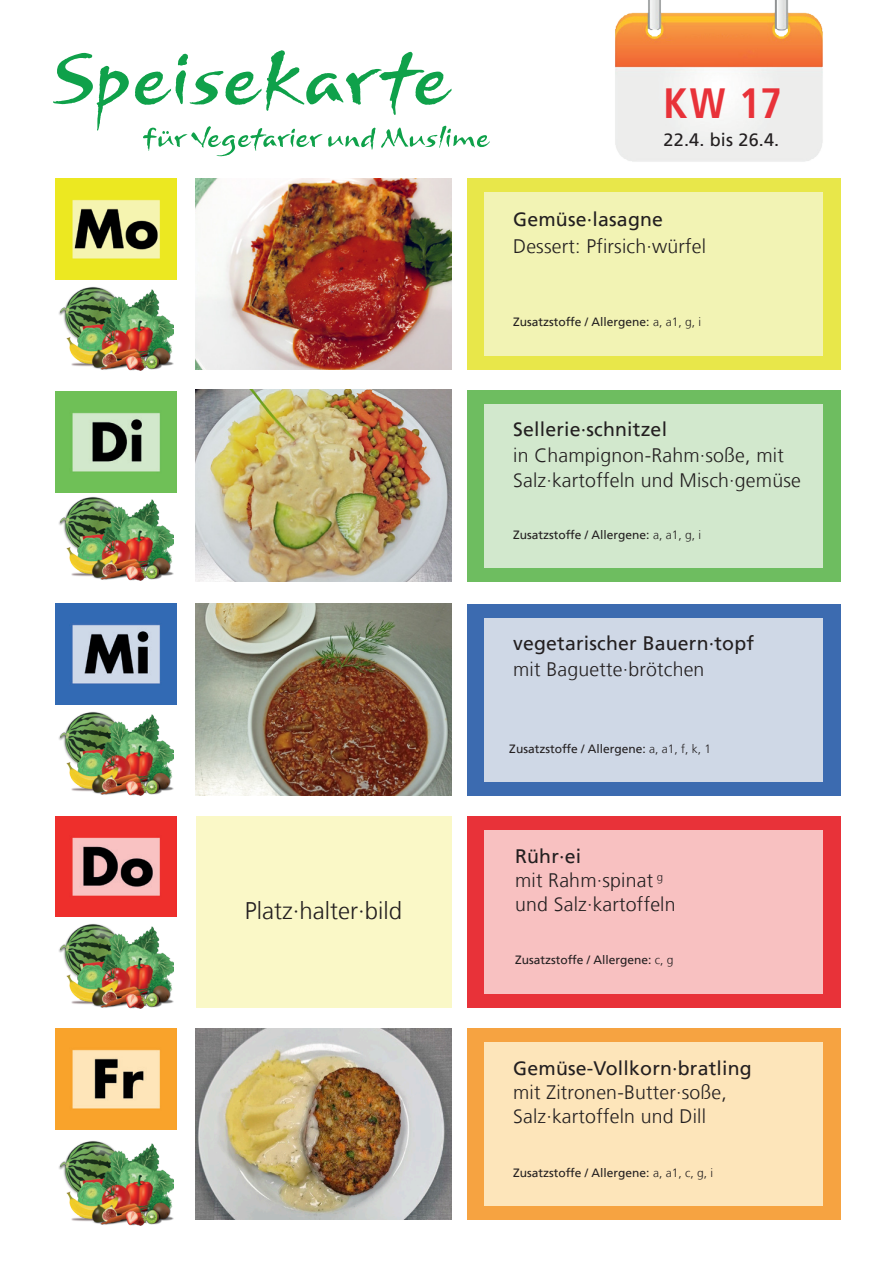
<style>
.page{position:relative;width:893px;height:1263px;background:#fff}
.page>*{position:absolute;margin:0;border:0;box-sizing:border-box;transform-origin:0 0}
.t1{font:700 42px "Frutiger Condensed BQ";color:#e83239}
.t2{font:300 24px "Frutiger LT";color:#231f20}
.t3{font:300 19.5px/24px "Frutiger LT";letter-spacing:.01em;color:#231f20}
.t4{font:19.5px "Frutiger LT";letter-spacing:.01em;color:#231f20}
.t5{font:18px "Frutiger LT";letter-spacing:.01em;color:#231f20}
.t6{font:12px "Frutiger LT";color:#231f20}
.s1{font-weight:300}
.s2{font-weight:400}
</style>
<div class="page">
<img style="left:615px;top:0;width:208px;height:162px">
<img style="left:55px;top:179px;width:121px;height:101px">
<img style="left:55px;top:391px;width:121px;height:101px">
<img style="left:55px;top:603px;width:121px;height:101px">
<img style="left:55px;top:816px;width:121px;height:101px">
<img style="left:55px;top:1029px;width:121px;height:100px">
<svg style="left:53px;top:53px;width:76px;height:78px"></svg>
<svg style="left:135px;top:50px;width:317px;height:65px"></svg>
<div style="left:467px;top:178px;width:373px;height:191px;background:#e8e74a"></div>
<div style="left:467px;top:390px;width:373px;height:191px;background:#6ebd60"></div>
<div style="left:467px;top:604px;width:373px;height:191px;background:#3c6bb0"></div>
<div style="left:467px;top:816px;width:373px;height:192px;background:#e83239"></div>
<div style="left:467px;top:1028px;width:373px;height:192px;background:#f6a341"></div>
<div style="left:484px;top:192px;width:339px;height:163px;background:#f2f3b4"></div>
<div style="left:484px;top:404px;width:339px;height:163px;background:#d2e8cd"></div>
<div style="left:484px;top:618px;width:339px;height:163px;background:#cfd8e6"></div>
<div style="left:484px;top:831px;width:339px;height:163px;background:#f8c1c1"></div>
<div style="left:484px;top:1043px;width:339px;height:163px;background:#fde5ba"></div>
<svg style="left:143px;top:126px;width:347px;height:30px"></svg>
<img style="left:59px;top:712px;width:114px;height:83px">
<img style="left:59px;top:497px;width:114px;height:84px">
<img style="left:59px;top:924px;width:114px;height:84px">
<img style="left:59px;top:1141px;width:114px;height:84px">
<img style="left:196px;top:390px;width:255px;height:191px">
<img style="left:196px;top:1028px;width:255px;height:192px">
<div style="left:196px;top:816px;width:255px;height:191px;background:#faf8c7"></div>
<img style="left:196px;top:604px;width:255px;height:191px">
<img style="left:59px;top:287px;width:114px;height:83px">
<img style="left:196px;top:178px;width:255px;height:191px">
<p class="t2" style="left:245px;top:897px;width:159px">Platz·halter·bild</p>
<h1 class="t1" style="left:664px;top:76px;width:120px">KW 17</h1>
<p class="t5" style="left:664px;top:129px;width:117px">22.4. bis 26.4.</p>
<p class="t4" style="left:513px;top:208px;width:151px">Gemüse·lasagne</p>
<p class="t3" style="left:513px;top:235px;width:194px">Dessert: Pfirsich·würfel</p>
<p class="t6" style="left:513px;top:314px;width:189px">Zusatzstoffe / Allergene: <span class="s1">a, a1, g, i</span></p>
<p class="t4" style="left:513px;top:418px;width:155px">Sellerie·schnitzel</p>
<p class="t3" style="left:513px;top:443px;width:289px;line-height:25.5px">in Champignon-Rahm·soße, mit<br>Salz·kartoffeln und Misch·gemüse</p>
<p class="t6" style="left:513px;top:528px;width:189px">Zusatzstoffe / Allergene: <span class="s1">a, a1, g, i</span></p>
<p class="t4" style="left:513px;top:632px;width:242px">vegetarischer Bauern·topf</p>
<p class="t3" style="left:513px;top:657px;width:193px">mit Baguette·brötchen</p>
<p class="t6" style="left:509px;top:741px;width:203px">Zusatzstoffe / Allergene: <span class="s1">a, a1, f, k, 1</span></p>
<p class="t3" style="left:515px;top:844px;width:162px"><span class="s2">Rühr·ei<br></span>mit Rahm·spinat <sup>g </sup>und Salz·kartoffeln</p>
<p class="t6" style="left:515px;top:953px;width:160px">Zusatzstoffe / Allergene: <span class="s1">c, g</span></p>
<p class="t4" style="left:513px;top:1057px;width:240px">Gemüse-Vollkorn·bratling</p>
<p class="t3" style="left:513px;top:1080px;width:215px">mit Zitronen-Butter·soße,<br>Salz·kartoffeln und Dill</p>
<p class="t6" style="left:513px;top:1166px;width:201px">Zusatzstoffe / Allergene: <span class="s1">a, a1, c, g, i</span></p>
</div>
